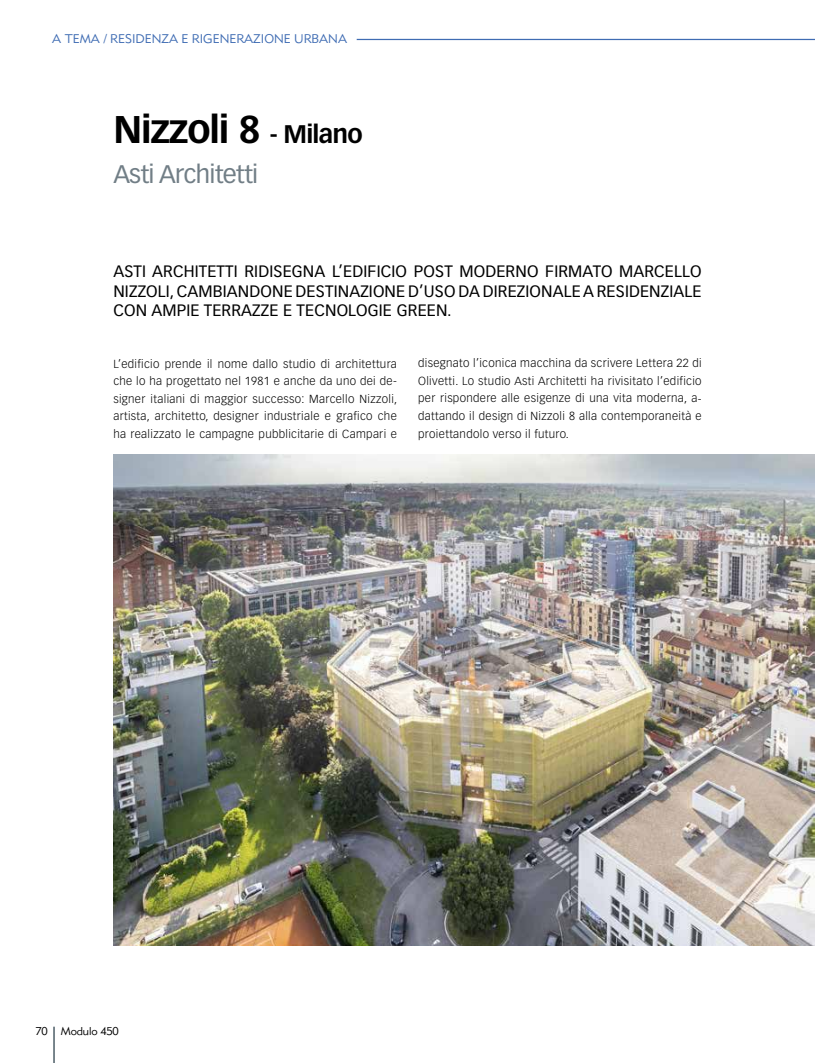
<style>
.page{position:relative;width:815px;height:1063px;background:#fff}
.page>*{position:absolute;margin:0;border:0;box-sizing:border-box;transform-origin:0 0}
.t1{font:700 37.88px "Vectora LT Std";letter-spacing:-.03em;color:#000}
.t2{font:25px "Vectora LT Std";letter-spacing:-.03em;color:#717e86}
.t3{font:16.25px/19.5px "Vectora LT Std";letter-spacing:.01em;color:#000;text-align:justify}
.t4{font:12.5px "Metro Lite LT Two";color:#3f6cb3}
.t5{font:300 11.5px/17.5px "Vectora LT Std";letter-spacing:.03em;color:#000;text-align:justify}
.t6{font:11.25px "Metro Lite LT Two";letter-spacing:-.015em;color:#000}
.s1{font-size:25px}
</style>
<div class="page">
<hr style="left:53px;top:1027px;width:2px;height:36px;background:#717e86">
<hr style="left:357px;top:39px;width:458px;height:1px;background:#3f6cb3">
<img style="left:113px;top:455px;width:702px;height:490px">
<p class="t4" style="left:52px;top:31px;width:296px">A TEMA / RESIDENZA E RIGENERAZIONE URBANA</p>
<h1 class="t1" style="left:113px;top:106px;width:251px">Nizzoli 8 <span class="s1">- Milano</span></h1>
<h2 class="t2" style="left:113px;top:159px;width:146px">Asti Architetti</h2>
<h3 class="t3" style="left:113px;top:262px;width:590px">ASTI ARCHITETTI RIDISEGNA L’EDIFICIO POST MODERNO FIRMATO MARCELLO NIZZOLI, CAMBIANDONE DESTINAZIONE D’USO DA DIREZIONALE A RESIDENZIALE CON AMPIE TERRAZZE E TECNOLOGIE GREEN.</h3>
<p class="t5" style="left:113px;top:355px;width:285px">L’edificio prende il nome dallo studio di architettura che lo ha progettato nel 1981 e anche da uno dei de&shy;signer italiani di maggior successo: Marcello Nizzoli, artista, architetto, designer industriale e grafico che ha realizzato le campagne pubblicitarie di Campari e</p>
<p class="t5" style="left:418px;top:355px;width:285px">disegnato l’iconica macchina da scrivere Lettera 22 di Olivetti. Lo studio Asti Architetti ha rivisitato l’edificio per rispondere alle esigenze di una vita moderna, a&shy;dattando il design di Nizzoli 8 alla contemporaneità e proiettandolo verso il futuro.</p>
<p class="t6" style="left:35px;top:1025px;width:85px">70 Modulo 450</p>
</div>
